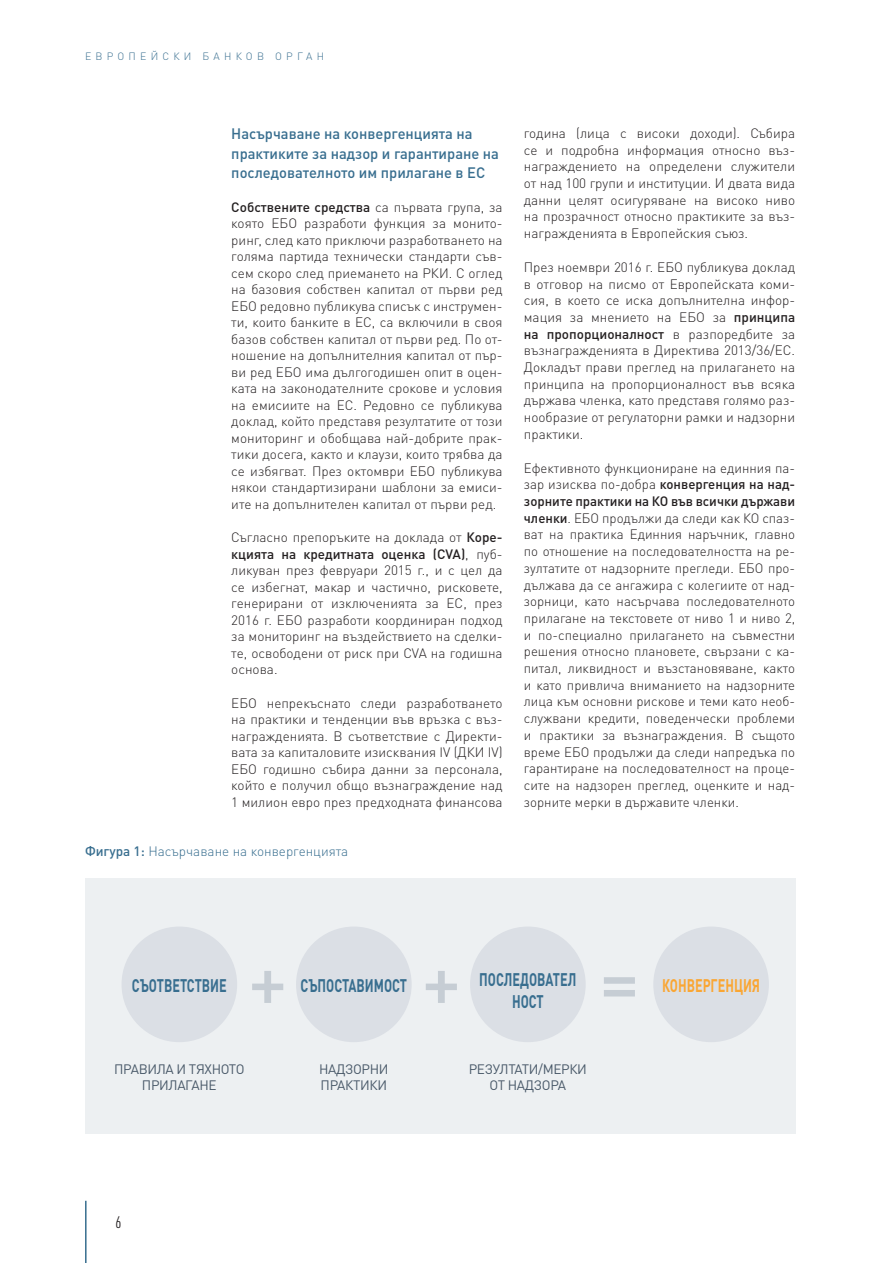
<style>
.page{position:relative;width:893px;height:1263px;background:#fff}
.page>*{position:absolute;margin:0;border:0;box-sizing:border-box;transform-origin:0 0}
.t1{font:900 60.15px "Myriad Pro";color:#c6cdd4}
.t2{font:700 18px/21.6px "DIN Pro";color:#386e8f;text-align:center;scale:.7 1}
.t3{font:700 18px "DIN Pro";color:#faa633;scale:.7 1}
.t4{font:condensed 16.5px "DIN Pro";color:#231f20}
.title3{font:500 15px/19.5px "DIN Pro";color:#386e8f}
.body{font:300 13.5px/16.6px "DIN Pro";color:#231f20;text-align:justify}
.t5{font:13.5px/16.2px "DIN Pro";letter-spacing:-.025em;color:#485868;text-align:center}
.Figure_span{font:300 13.5px "DIN Pro";color:#386e8f}
.t6{font:300 10.5px "DIN Pro";letter-spacing:.4em;color:#386e8f}
.s1{font-weight:500}
</style>
<div class="page">
<hr style="left:85px;top:1201px;width:2px;height:62px;background:#386e8f">
<div style="left:85px;top:878px;width:710px;height:255px;background:#edf0f2"></div>
<div style="left:122px;top:926px;width:115px;height:116px;background:#dbdfe5;border-radius:50%"></div>
<div style="left:296px;top:926px;width:116px;height:116px;background:#dbdfe5;border-radius:50%"></div>
<div style="left:470px;top:926px;width:116px;height:116px;background:#dbdfe5;border-radius:50%"></div>
<div style="left:653px;top:926px;width:116px;height:116px;background:#dbdfe5;border-radius:50%"></div>
<p class="t6" style="left:85px;top:49px;width:241px">ЕВРОПЕЙСКИ БАНКОВ ОРГАН</p>
<h3 class="title3" style="left:231px;top:123px;width:269px">Насърчаване на конвергенцията на практиките за надзор и гарантиране на последователното им прилагане в ЕС</h3>
<p class="body" style="left:231px;top:198px;width:273px"><span class="s1">Собствените средства</span> са първата група, за която ЕБО разработи функция за монито&shy;ринг, след като приключи разработването на голяма партида технически стандарти съв&shy;сем скоро след приемането на РКИ. С оглед на базовия собствен капитал от първи ред ЕБО редовно публикува списък с инструмен&shy;ти, които банките в ЕС, са включили в своя базов собствен капитал от първи ред. По от&shy;ношение на допълнителния капитал от пър&shy;ви ред ЕБО има дългогодишен опит в оцен&shy;ката на законодателните срокове и условия на емисиите на ЕС. Редовно се публикува доклад, който представя резултатите от този мониторинг и обобщава най-добрите прак&shy;тики досега, както и клаузи, които трябва да се избягват. През октомври ЕБО публикува някои стандартизирани шаблони за емиси&shy;ите на допълнителен капитал от първи ред.</p>
<p class="body" style="left:231px;top:528px;width:273px">Съгласно препоръките на доклада от <span class="s1">Коре&shy;кцията на кредитната оценка (CVA)</span>, пуб&shy;ликуван през февруари 2015 г., и с цел да се избегнат, макар и частично, рисковете, генерирани от изключенията за ЕС, през 2016 г. ЕБО разработи координиран подход за мониторинг на въздействието на сделки&shy;те, освободени от риск при CVA на годишна основа.</p>
<p class="body" style="left:231px;top:694px;width:273px">ЕБО непрекъснато следи разработването на практики и тенденции във връзка с въз&shy;награжденията. В съответствие с Директи&shy;вата за капиталовите изисквания IV (ДКИ IV)<br>ЕБО годишно събира данни за персонала, който е получил общо възнаграждение над 1 милион евро през предходната финансова</p>
<h3 class="Figure_span" style="left:85px;top:842px;width:265px"><span class="s1">Фигура 1:</span> Насърчаване на конвергенцията</h3>
<p class="body" style="left:524px;top:124px;width:273px">година (лица с високи доходи). Събира се и подробна информация относно въз&shy;награждението на определени служители от над 100 групи и институции. И двата вида данни целят осигуряване на високо ниво на прозрачност относно практиките за въз&shy;награжденията в Европейския съюз.</p>
<p class="body" style="left:524px;top:258px;width:273px">През ноември 2016 г. ЕБО публикува доклад в отговор на писмо от Европейската коми&shy;сия, в което се иска допълнителна инфор&shy;мация за мнението на ЕБО за <span class="s1">принципа на пропорционалност</span> в разпоредбите за възнагражденията в Директива 2013/36/ЕС.<br>Докладът прави преглед на прилагането на принципа на пропорционалност във всяка държава членка, като представя голямо раз&shy;нообразие от регулаторни рамки и надзорни практики.</p>
<p class="body" style="left:524px;top:459px;width:273px">Ефективното функциониране на единния па&shy;зар изисква по-добра <span class="s1">конвергенция на над&shy;зорните практики на КО във всички държави членки</span>. ЕБО продължи да следи как КО спаз&shy;ват на практика Единния наръчник, главно по отношение на последователността на ре&shy;зултатите от надзорните прегледи. ЕБО про&shy;дължава да се ангажира с колегиите от над&shy;зорници, като насърчава последователното прилагане на текстовете от ниво 1 и ниво 2, и по-специално прилагането на съвместни решения относно плановете, свързани с ка&shy;питал, ликвидност и възстановяване, както и като привлича вниманието на надзорните лица към основни рискове и теми като необ&shy;служвани кредити, поведенчески проблеми и практики за възнаграждения. В същото време ЕБО продължи да следи напредъка по гарантиране на последователност на проце&shy;сите на надзорен преглед, оценките и над&shy;зорните мерки в държавите членки.</p>
<p class="t2" style="left:132px;top:974px;width:137px">СЪОТВЕТСТВИЕ</p>
<p class="t1" style="left:250px;top:948px;width:37px">+</p>
<p class="t1" style="left:423px;top:948px;width:37px">+</p>
<p class="t1" style="left:601px;top:948px;width:37px">=</p>
<p class="t2" style="left:479px;top:968px;width:140px">ПОСЛЕДОВАТЕЛ<br>НОСТ</p>
<p class="t3" style="left:662px;top:973px;width:142px">КОНВЕРГЕНЦИЯ</p>
<p class="t2" style="left:301px;top:974px;width:154px">СЪПОСТАВИМОСТ</p>
<p class="t5" style="left:114px;top:1061px;width:132px">ПРАВИЛА И ТЯХНОТО<br>ПРИЛАГАНЕ</p>
<p class="t5" style="left:319px;top:1061px;width:71px;text-align:left">НАДЗОРНИ<br>ПРАКТИКИ</p>
<p class="t5" style="left:469px;top:1061px;width:120px">РЕЗУЛТАТИ/МЕРКИ<br>ОТ НАДЗОРА</p>
<p class="t4" style="left:116px;top:1212px;width:7px">6</p>
</div>
